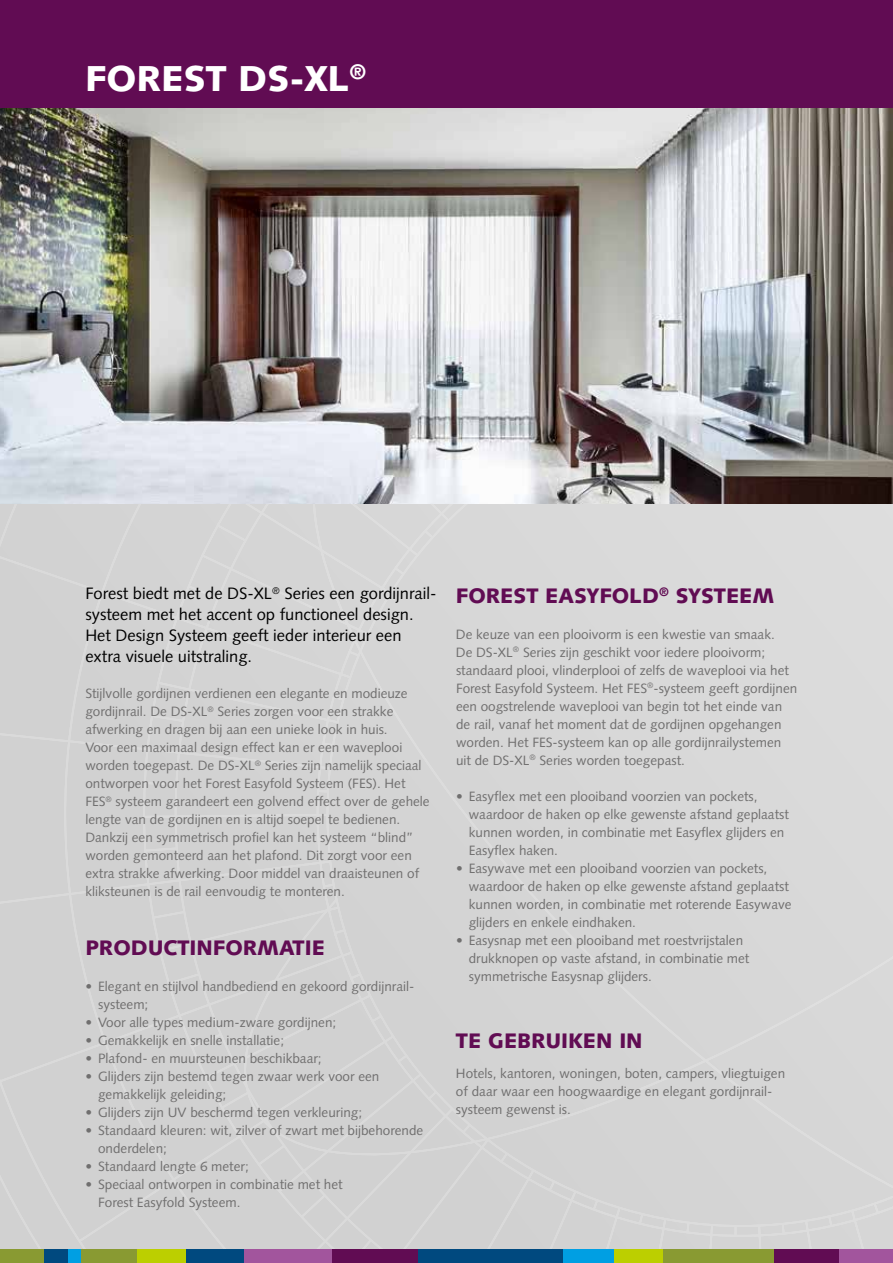
<style>
.page{position:relative;width:893px;height:1263px;background:#fff}
.page>*{position:absolute;margin:0;border:0;box-sizing:border-box;transform-origin:0 0}
.t1{font:900 36px "Syntax";color:#fff}
.t2{font:900 21px "Syntax";color:#610c53}
.t3{font:16.5px/21px "Syntax";color:#000}
.t4{font:13.5px/18px "Syntax";color:#706f6f}
</style>
<div class="page">
<div style="left:0;top:504px;width:893px;height:746px;background:#d4d4d4"></div>
<div style="left:0;top:0;width:893px;height:108px;background:#610c53"></div>
<div style="left:243px;top:1250px;width:90px;height:13px;background:#a2559d"></div>
<div style="left:836px;top:1250px;width:57px;height:13px;background:#a2559d"></div>
<div style="left:0;top:1250px;width:44px;height:13px;background:#899a32"></div>
<div style="left:68px;top:1250px;width:13px;height:13px;background:#009fe3"></div>
<div style="left:562px;top:1250px;width:52px;height:13px;background:#009fe3"></div>
<div style="left:186px;top:1250px;width:58px;height:13px;background:#00497f"></div>
<div style="left:418px;top:1250px;width:144px;height:13px;background:#00497f"></div>
<div style="left:44px;top:1250px;width:24px;height:13px;background:#00497f"></div>
<div style="left:333px;top:1250px;width:85px;height:13px;background:#610c53"></div>
<div style="left:773px;top:1250px;width:66px;height:13px;background:#610c53"></div>
<div style="left:81px;top:1250px;width:56px;height:13px;background:#899a32"></div>
<div style="left:662px;top:1250px;width:112px;height:13px;background:#899a32"></div>
<div style="left:137px;top:1250px;width:49px;height:13px;background:#bccf00"></div>
<div style="left:614px;top:1250px;width:48px;height:13px;background:#bccf00"></div>
<div style="left:848px;top:714px;width:45px;height:425px;background:#d9d9d9"></div>
<img style="left:0;top:108px;width:893px;height:396px">
<h1 class="t1" style="left:85px;top:57px;width:283px">FOREST DS-XL<sup>®</sup></h1>
<p class="t3" style="left:85px;top:583px;width:350px">Forest biedt met de DS-XL<sup>®</sup> Series een gordijnrail&shy;systeem met het accent op functioneel design.<br>Het Design Systeem geeft ieder interieur een extra visuele uitstraling.</p>
<p class="t4" style="left:85px;top:684px;width:346px">Stijlvolle gordijnen verdienen een elegante en modieuze gordijnrail. De DS-XL<sup>®</sup> Series zorgen voor een strakke afwerking en dragen bij aan een unieke look in huis.<br>Voor een maximaal design effect kan er een waveplooi worden toegepast. De DS-XL<sup>®</sup> Series zijn namelijk speciaal ontworpen voor het Forest Easyfold Systeem (FES). Het FES<sup>®</sup> systeem garandeert een golvend effect over de gehele lengte van de gordijnen en is altijd soepel te bedienen.<br>Dankzij een symmetrisch profiel kan het systeem “blind” worden gemonteerd aan het plafond. Dit zorgt voor een extra strakke afwerking. Door middel van draaisteunen of kliksteunen is de rail eenvoudig te monteren.</p>
<h2 class="t2" style="left:85px;top:935px;width:241px">PRODUCTINFORMATIE</h2>
<p class="t4" style="left:98px;top:977px;width:316px;text-indent:-13px">• Elegant en stijlvol handbediend en gekoord gordijnrail&shy;systeem;</p>
<p class="t4" style="left:85px;top:1013px;width:252px">• Voor alle types medium-zware gordijnen;</p>
<p class="t4" style="left:85px;top:1031px;width:200px">• Gemakkelijk en snelle installatie;</p>
<p class="t4" style="left:85px;top:1049px;width:238px">• Plafond- en muursteunen beschikbaar;</p>
<p class="t4" style="left:98px;top:1067px;width:283px;text-indent:-13px">• Glijders zijn bestemd tegen zwaar werk voor een gemakkelijk geleiding;</p>
<p class="t4" style="left:85px;top:1103px;width:278px">• Glijders zijn UV beschermd tegen verkleuring;</p>
<p class="t4" style="left:98px;top:1121px;width:327px;text-indent:-13px">• Standaard kleuren: wit, zilver of zwart met bijbehorende onderdelen;</p>
<p class="t4" style="left:85px;top:1157px;width:165px">• Standaard lengte 6 meter;</p>
<p class="t4" style="left:98px;top:1175px;width:246px;text-indent:-13px">• Speciaal ontworpen in combinatie met het<br>Forest Easyfold Systeem.</p>
<h2 class="t2" style="left:456px;top:583px;width:320px">FOREST EASYFOLD<sup>®</sup> SYSTEEM</h2>
<p class="t4" style="left:456px;top:625px;width:343px">De keuze van een plooivorm is een kwestie van smaak.<br>De DS-XL<sup>®</sup> Series zijn geschikt voor iedere plooivorm; standaard plooi, vlinderplooi of zelfs de waveplooi via het Forest Easyfold Systeem. Het FES<sup>®</sup>-systeem geeft gordijnen een oogstrelende waveplooi van begin tot het einde van de rail, vanaf het moment dat de gordijnen opgehangen worden. Het FES-systeem kan op alle gordijnrailystemen uit de DS-XL<sup>®</sup> Series worden toegepast.</p>
<p class="t4" style="left:469px;top:787px;width:322px;text-indent:-13px">• Easyflex met een plooiband voorzien van pockets, waardoor de haken op elke gewenste afstand geplaatst kunnen worden, in combinatie met Easyflex glijders en Easyflex haken.</p>
<p class="t4" style="left:469px;top:859px;width:324px;text-indent:-13px">• Easywave met een plooiband voorzien van pockets, waardoor de haken op elke gewenste afstand geplaatst kunnen worden, in combinatie met roterende Easywave glijders en enkele eindhaken.</p>
<p class="t4" style="left:469px;top:931px;width:282px;text-indent:-13px">• Easysnap met een plooiband met roestvrijstalen drukknopen op vaste afstand, in combinatie met symmetrische Easysnap glijders.</p>
<h2 class="t2" style="left:456px;top:1028px;width:188px">TE GEBRUIKEN IN</h2>
<p class="t4" style="left:456px;top:1064px;width:331px">Hotels, kantoren, woningen, boten, campers, vliegtuigen of daar waar een hoogwaardige en elegant gordijnrail&shy;systeem gewenst is.</p>
</div>
